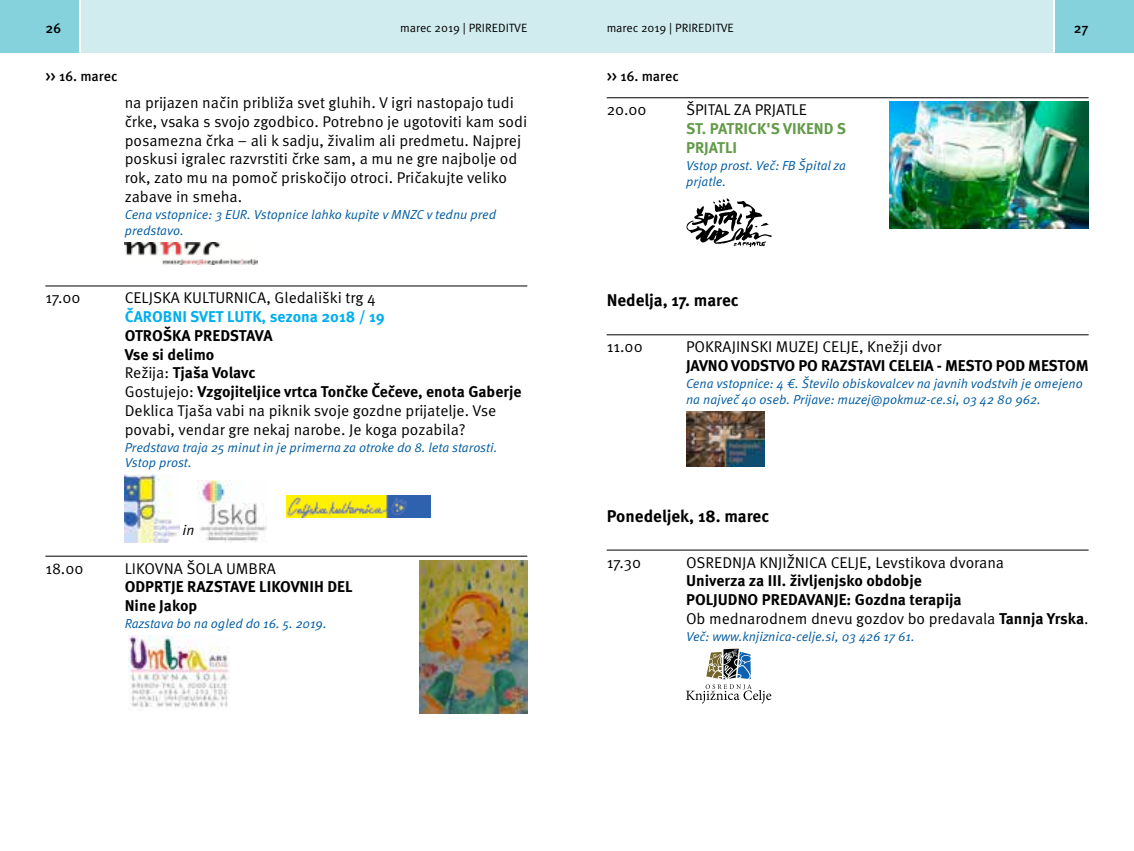
<style>
.page{position:relative;width:1134px;height:851px;background:#fff}
.page>*{position:absolute;margin:0;border:0;box-sizing:border-box;transform-origin:0 0}
.t1{font:700 17px "Meta Pro";color:#000}
.t2{font:15.6px/18.8px "Meta Pro";color:#000}
.t3{font:700 15.6px/18.8px "Meta Pro";letter-spacing:-.005em;color:#000}
.t4{font:700 15.6px "Meta Pro";color:#00aeef}
.t5{font:700 15.6px/18.8px "Meta Pro";color:#629b47}
.t6{font:italic 14.4px "Meta Pro";color:#000}
.t7{font:500 14px "Meta Pro";color:#000}
.t8{font:italic 13px/15.6px "Meta Pro";color:#005b9f}
.t9{font:12px "Meta Pro";color:#000}
.s1{font-weight:700}
.s2{font-weight:400}
</style>
<div class="page">
<div style="left:567px;top:0;width:567px;height:53px;background:#d0ecef"></div>
<div style="left:1054px;top:0;width:80px;height:53px;background:#85d2dc"></div>
<div style="left:0;top:0;width:567px;height:53px;background:#d0ecef"></div>
<div style="left:0;top:0;width:79px;height:53px;background:#85d2dc"></div>
<hr style="left:45px;top:285px;width:482px;height:1px;background:#000">
<hr style="left:45px;top:555px;width:482px;height:1px;background:#000">
<img style="left:125px;top:242px;width:133px;height:23px">
<img style="left:125px;top:475px;width:54px;height:67px">
<img style="left:198px;top:480px;width:68px;height:62px">
<img style="left:419px;top:560px;width:108px;height:153px">
<img style="left:129px;top:635px;width:100px;height:74px">
<img style="left:286px;top:495px;width:145px;height:22px">
<hr style="left:607px;top:97px;width:482px;height:1px;background:#000">
<hr style="left:607px;top:334px;width:482px;height:1px;background:#000">
<hr style="left:607px;top:549px;width:482px;height:1px;background:#000">
<img style="left:889px;top:102px;width:200px;height:126px">
<svg style="left:686px;top:198px;width:86px;height:49px"></svg>
<img style="left:686px;top:411px;width:79px;height:55px">
<svg style="left:686px;top:648px;width:85px;height:55px"></svg>
<hr style="left:79px;top:0;width:2px;height:53px;background:#fff">
<hr style="left:1053px;top:0;width:2px;height:53px;background:#fff">
<p class="t7" style="left:45px;top:20px;width:18px">26</p>
<p class="t9" style="left:400px;top:20px;width:129px">marec 2019 | PRIREDITVE</p>
<p class="t9" style="left:607px;top:20px;width:129px">marec 2019 | PRIREDITVE</p>
<p class="t7" style="left:1074px;top:20px;width:16px">27</p>
<p class="t7" style="left:45px;top:68px;width:74px">&gt;&gt; 16. marec</p>
<p class="t7" style="left:607px;top:68px;width:74px">&gt;&gt; 16. marec</p>
<p class="t2" style="left:125px;top:94px;width:404px">na prijazen način približa svet gluhih. V igri nastopajo tudi črke, vsaka s svojo zgodbico. Potrebno je ugotoviti kam sodi posamezna črka – ali k sadju, živalim ali predmetu. Najprej poskusi igralec razvrstiti črke sam, a mu ne gre najbolje od rok, zato mu na pomoč priskočijo otroci. Pričakujte veliko zabave in smeha.</p>
<p class="t8" style="left:125px;top:207px;width:373px">Cena vstopnice: 3 EUR. Vstopnice lahko kupite v MNZC v tednu pred predstavo.</p>
<p class="t2" style="left:45px;top:289px;width:37px">17.00</p>
<p class="t2" style="left:125px;top:289px;width:252px">CELJSKA KULTURNICA, Gledališki trg 4</p>
<p class="t4" style="left:125px;top:307px;width:261px">ČAROBNI SVET LUTK, sezona 2018 / 19</p>
<p class="t2" style="left:125px;top:326px;width:398px"><span class="s1">OTROŠKA PREDSTAVA<br>Vse si delimo<br></span>Režija: <span class="s1">Tjaša Volavc<br></span>Gostujejo: <span class="s1">Vzgojiteljice vrtca Tončke Čečeve, enota Gaberje </span>Deklica Tjaša vabi na piknik svoje gozdne prijatelje. Vse povabi, vendar gre nekaj narobe. Je koga pozabila?</p>
<p class="t8" style="left:125px;top:440px;width:374px">Predstava traja 25 minut in je primerna za otroke do 8. leta starosti.<br>Vstop prost.</p>
<p class="t6" style="left:182px;top:521px;width:13px">in</p>
<p class="t2" style="left:45px;top:559px;width:40px">18.00</p>
<p class="t2" style="left:125px;top:559px;width:153px">LIKOVNA ŠOLA UMBRA</p>
<p class="t3" style="left:125px;top:578px;width:229px">ODPRTJE RAZSTAVE LIKOVNIH DEL<br>Nine Jakop</p>
<p class="t8" style="left:125px;top:616px;width:203px">Razstava bo na ogled do 16. 5. 2019.</p>
<p class="t2" style="left:607px;top:101px;width:41px">20.00</p>
<p class="t2" style="left:686px;top:101px;width:122px">ŠPITAL ZA PRJATLE</p>
<p class="t5" style="left:686px;top:119px;width:161px">ST. PATRICK'S VIKEND S<br>PRJATLI</p>
<p class="t8" style="left:686px;top:158px;width:161px">Vstop prost. Več: FB Špital za prjatle.</p>
<p class="t1" style="left:607px;top:289px;width:134px">Nedelja, 17. marec</p>
<p class="t2" style="left:607px;top:338px;width:38px">11.00</p>
<p class="t2" style="left:686px;top:338px;width:257px">POKRAJINSKI MUZEJ CELJE, Knežji dvor</p>
<p class="t3" style="left:686px;top:356px;width:404px">JAVNO VODSTVO PO RAZSTAVI CELEIA - MESTO POD MESTOM</p>
<p class="t8" style="left:686px;top:376px;width:398px">Cena vstopnice: 4 €. Število obiskovalcev na javnih vodstvih je omejeno na največ 40 oseb. Prijave: muzej@pokmuz-ce.si, 03 42 80 962.</p>
<p class="t1" style="left:607px;top:505px;width:164px">Ponedeljek, 18. marec</p>
<p class="t2" style="left:607px;top:553px;width:36px">17.30</p>
<p class="t2" style="left:686px;top:553px;width:320px">OSREDNJA KNJIŽNICA CELJE, Levstikova dvorana</p>
<p class="t3" style="left:686px;top:572px;width:404px">Univerza za III. življenjsko obdobje<br>POLJUDNO PREDAVANJE: Gozdna terapija<br><span class="s2">Ob mednarodnem dnevu gozdov bo predavala</span> Tannja Yrska<span class="s2">.</span></p>
<p class="t8" style="left:686px;top:629px;width:230px">Več: www.knjiznica-celje.si, 03 426 17 61.</p>
</div>
